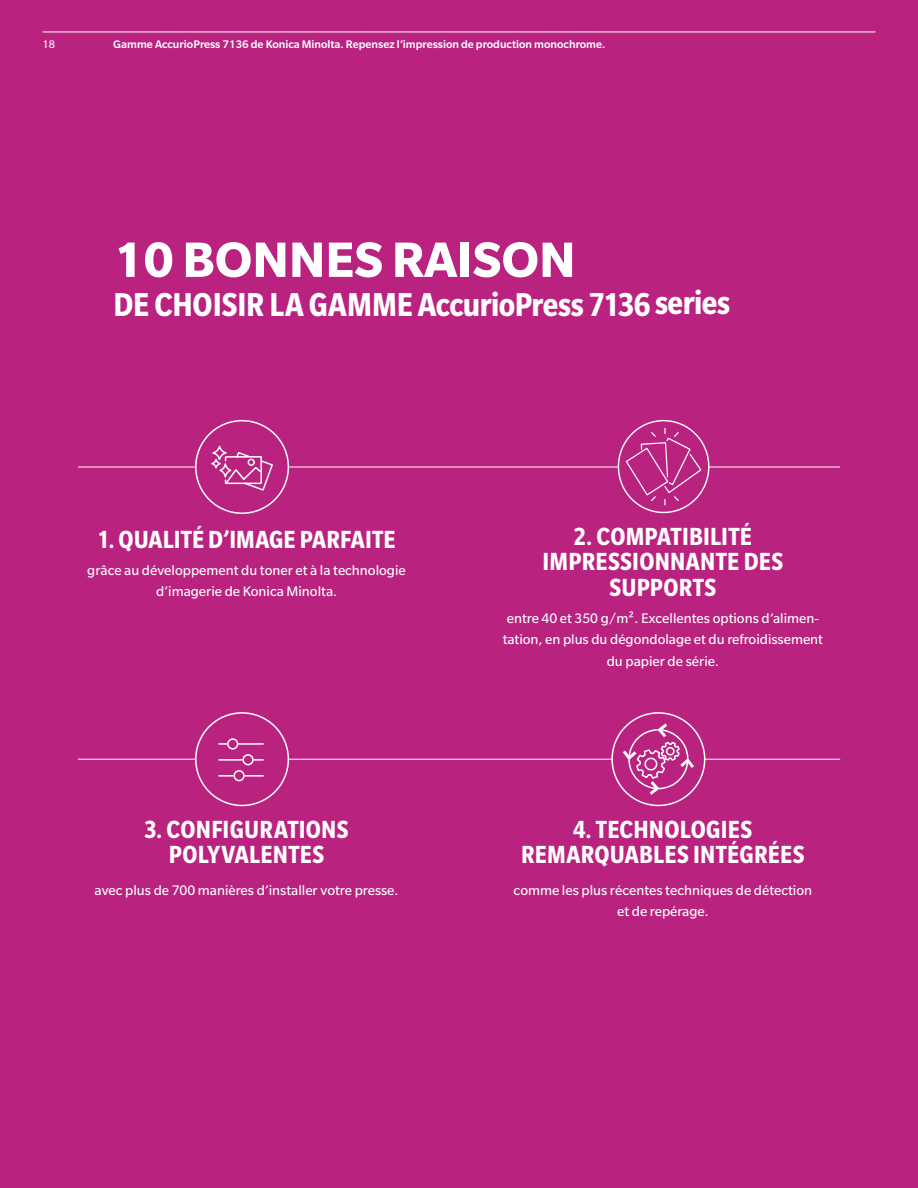
<style>
.page{position:relative;width:918px;height:1188px;background:#ba2280}
.page>*{position:absolute;margin:0;border:0;box-sizing:border-box;transform-origin:0 0}
.t1{font:700 54px "Slate Pro";color:#fff}
.Brochure_RETHINK_IT_BoldCond_24{font:700 condensed 36px "Slate Pro";letter-spacing:-.01em;color:#fff}
.Brochure_Subhead_BoldCond_18{font:700 condensed 27px/25.5px "Slate Pro";letter-spacing:.01em;color:#fff;text-align:center}
.Brochure_Info_head_BoldCond_18{font:700 condensed 27px "Slate Pro";letter-spacing:.005em;color:#fff}
.Brochure_Copy_Reg_10{font:15px/21.3px "Slate Pro";color:#fff;text-align:center}
.t2{font:500 12px "Slate Pro";color:#fff}
.t3{font:12px "Slate Pro";color:#fff}
</style>
<div class="page">
<hr style="left:78px;top:467px;width:762px;height:1px;background:#fff">
<hr style="left:78px;top:759px;width:762px;height:1px;background:#fff">
<div style="left:196px;top:713px;width:92px;height:92px;background:#ba2280;border-radius:50%"></div>
<div style="left:195px;top:712px;width:94px;height:94px;border:2px solid #fff;border-radius:50%"></div>
<hr style="left:239px;top:743px;width:24px;height:2px;background:#fff">
<svg style="left:219px;top:743px;width:8px;height:2px"></svg>
<svg style="left:254px;top:759px;width:9px;height:2px"></svg>
<hr style="left:219px;top:759px;width:23px;height:2px;background:#fff">
<svg style="left:245px;top:775px;width:18px;height:2px"></svg>
<svg style="left:219px;top:775px;width:14px;height:2px"></svg>
<div style="left:227px;top:738px;width:11px;height:12px;border:2px solid #fff;border-radius:50%"></div>
<div style="left:242px;top:754px;width:12px;height:11px;border:2px solid #fff;border-radius:50%"></div>
<div style="left:233px;top:770px;width:12px;height:11px;border:2px solid #fff;border-radius:50%"></div>
<div style="left:196px;top:421px;width:92px;height:92px;background:#ba2280;border-radius:50%"></div>
<div style="left:195px;top:420px;width:94px;height:94px;border:2px solid #fff;border-radius:50%"></div>
<svg style="left:210px;top:432px;width:64px;height:59px"></svg>
<svg style="left:618px;top:421px;width:91px;height:91px"></svg>
<svg style="left:625px;top:427px;width:78px;height:79px"></svg>
<div style="left:612px;top:713px;width:93px;height:92px;background:#ba2280;border-radius:50%"></div>
<div style="left:611px;top:712px;width:94px;height:94px;border:2px solid #fff;border-radius:50%"></div>
<svg style="left:622px;top:722px;width:73px;height:74px"></svg>
<hr style="left:43px;top:32px;width:832px;height:1px;background:#fff">
<p class="t3" style="left:43px;top:38px;width:14px">18</p>
<p class="t2" style="left:113px;top:38px;width:494px">Gamme AccurioPress 7136 de Konica Minolta. Repensez l’impression de production monochrome.</p>
<p class="t1" style="left:113px;top:230px;width:464px">10 BONNES RAISON</p>
<p class="Brochure_RETHINK_IT_BoldCond_24" style="left:113px;top:285px;width:618px">DE CHOISIR LA GAMME AccurioPress 7136 series</p>
<p class="Brochure_Info_head_BoldCond_18" style="left:97px;top:526px;width:300px">1. QUALITÉ D’IMAGE PARFAITE</p>
<p class="Brochure_Copy_Reg_10" style="left:87px;top:560px;width:320px">grâce au développement du toner et à la technologie d’imagerie de Konica Minolta.</p>
<p class="Brochure_Subhead_BoldCond_18" style="left:144px;top:816px;width:206px">3. CONFIGURATIONS<br>POLYVALENTES</p>
<p class="Brochure_Copy_Reg_10" style="left:95px;top:879px;width:305px">avec plus de 700 manières d’installer votre presse.</p>
<p class="Brochure_Subhead_BoldCond_18" style="left:543px;top:523px;width:242px">2. COMPATIBILITÉ<br>IMPRESSIONNANTE DES<br>SUPPORTS</p>
<p class="Brochure_Copy_Reg_10" style="left:503px;top:608px;width:322px">entre 40 et 350 g/m². Excellentes options d’alimen&shy;tation, en plus du dégondolage et du refroidissement du papier de série.</p>
<p class="Brochure_Subhead_BoldCond_18" style="left:521px;top:816px;width:285px">4. TECHNOLOGIES<br>REMARQUABLES INTÉGRÉES</p>
<p class="Brochure_Copy_Reg_10" style="left:514px;top:879px;width:300px">comme les plus récentes techniques de détection et de repérage.</p>
</div>
